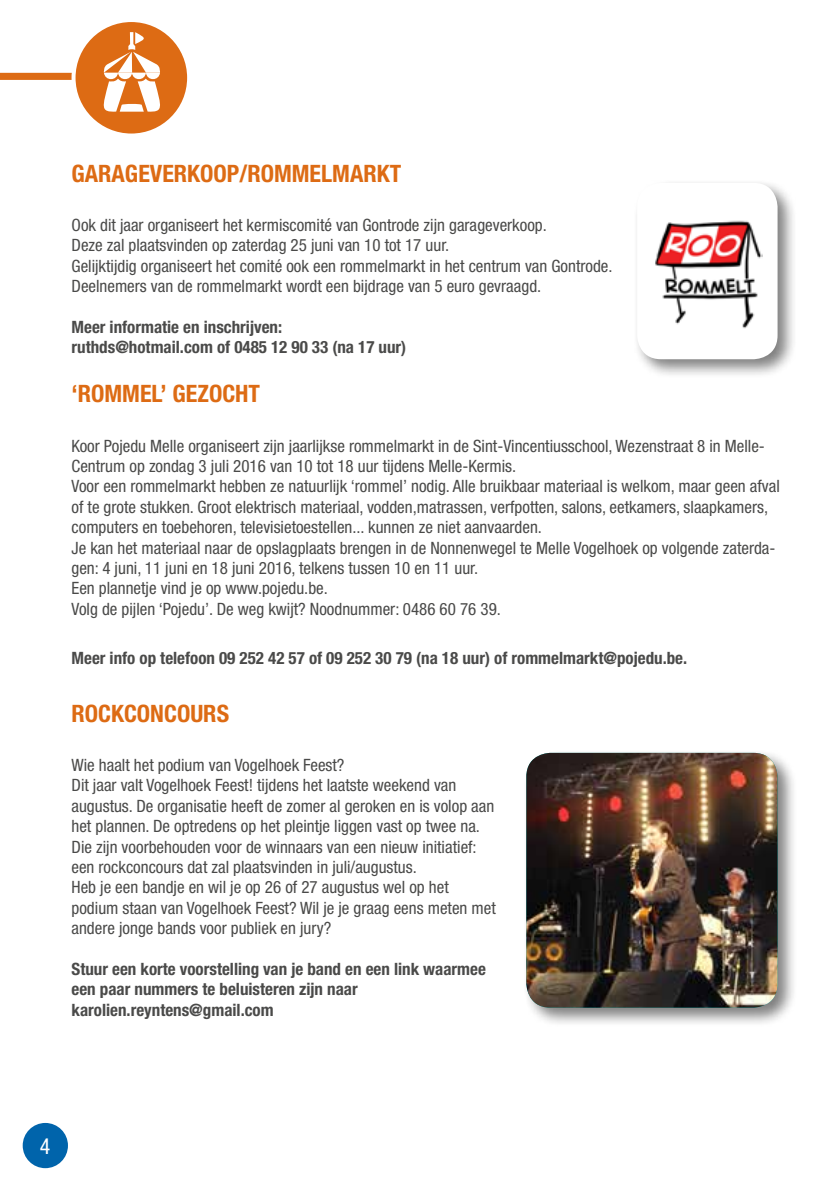
<style>
.page{position:relative;width:840px;height:1191px;background:#fff}
.page>*{position:absolute;margin:0;border:0;box-sizing:border-box;transform-origin:0 0}
.t1{font:700 condensed 24px "Helvetica Neue LT Std";color:#dd6b14}
.t2{font:condensed 22px "Helvetica Neue";color:#fff}
.t3{font:condensed 17px/20.4px "Helvetica Neue LT Std";color:#4a4a49}
.t4{font:700 condensed 17px/20.4px "Helvetica Neue LT Std";color:#4a4a49}
</style>
<div class="page">
<div style="left:23px;top:1123px;width:45px;height:45px;background:#0064ab;border-radius:50%"></div>
<div style="left:632px;top:179px;width:165px;height:200px;background:#000;opacity:.5"></div>
<div style="left:636px;top:183px;width:141px;height:176px;background:#fff;border-radius:24px"></div>
<img style="left:655px;top:220px;width:107px;height:109px">
<div style="left:73px;top:20px;width:116px;height:115px;background:#dd6b14;border-radius:50%"></div>
<div style="left:71px;top:18px;width:120px;height:119px;border:4px solid #fff;border-radius:50%"></div>
<svg style="left:0;top:32px;width:164px;height:80px"></svg>
<div style="left:522px;top:749px;width:275px;height:278px;background:#000;opacity:.5"></div>
<img style="left:526px;top:753px;width:251px;height:254px">
<h1 class="t1" style="left:71px;top:158px;width:331px">GARAGEVERKOOP/ROMMELMARKT</h1>
<p class="t3" style="left:71px;top:214px;width:542px">Ook dit jaar organiseert het kermiscomité van Gontrode zijn garageverkoop.<br>Deze zal plaatsvinden op zaterdag 25 juni van 10 tot 17 uur.<br>Gelijktijdig organiseert het comité ook een rommelmarkt in het centrum van Gontrode.<br>Deelnemers van de rommelmarkt wordt een bijdrage van 5 euro gevraagd.</p>
<p class="t4" style="left:71px;top:316px;width:336px">Meer informatie en inschrijven: ruthds@hotmail.com of 0485 12 90 33 (na 17 uur)</p>
<h1 class="t1" style="left:71px;top:379px;width:190px">‘ROMMEL’ GEZOCHT</h1>
<p class="t3" style="left:71px;top:435px;width:709px">Koor Pojedu Melle organiseert zijn jaarlijkse rommelmarkt in de Sint-Vincentiusschool, Wezenstraat 8 in Melle-Centrum op zondag 3 juli 2016 van 10 tot 18 uur tijdens Melle-Kermis.<br>Voor een rommelmarkt hebben ze natuurlijk ‘rommel’ nodig. Alle bruikbaar materiaal is welkom, maar geen afval of te grote stukken. Groot elektrisch materiaal, vodden,matrassen, verfpotten, salons, eetkamers, slaapkamers, computers en toebehoren, televisietoestellen... kunnen ze niet aanvaarden.<br>Je kan het materiaal naar de opslagplaats brengen in de Nonnenwegel te Melle Vogelhoek op volgende zaterda&shy;gen: 4 juni, 11 juni en 18 juni 2016, telkens tussen 10 en 11 uur.<br>Een plannetje vind je op www.pojedu.be.<br>Volg de pijlen ‘Pojedu’. De weg kwijt? Noodnummer: 0486 60 76 39.</p>
<p class="t4" style="left:71px;top:647px;width:617px">Meer info op telefoon 09 252 42 57 of 09 252 30 79 (na 18 uur) of rommelmarkt@pojedu.be.</p>
<h1 class="t1" style="left:71px;top:698px;width:159px">ROCKCONCOURS</h1>
<p class="t3" style="left:71px;top:754px;width:425px">Wie haalt het podium van Vogelhoek Feest?<br>Dit jaar valt Vogelhoek Feest! tijdens het laatste weekend van augustus. De organisatie heeft de zomer al geroken en is volop aan het plannen. De optredens op het pleintje liggen vast op twee na.<br>Die zijn voorbehouden voor de winnaars van een nieuw initiatief: een rockconcours dat zal plaatsvinden in juli/augustus.<br>Heb je een bandje en wil je op 26 of 27 augustus wel op het podium staan van Vogelhoek Feest? Wil je je graag eens meten met andere jonge bands voor publiek en jury?</p>
<p class="t4" style="left:71px;top:958px;width:415px">Stuur een korte voorstelling van je band en een link waarmee een paar nummers te beluisteren zijn naar karolien.reyntens@gmail.com</p>
<p class="t2" style="left:40px;top:1133px;width:12px">4</p>
</div>
